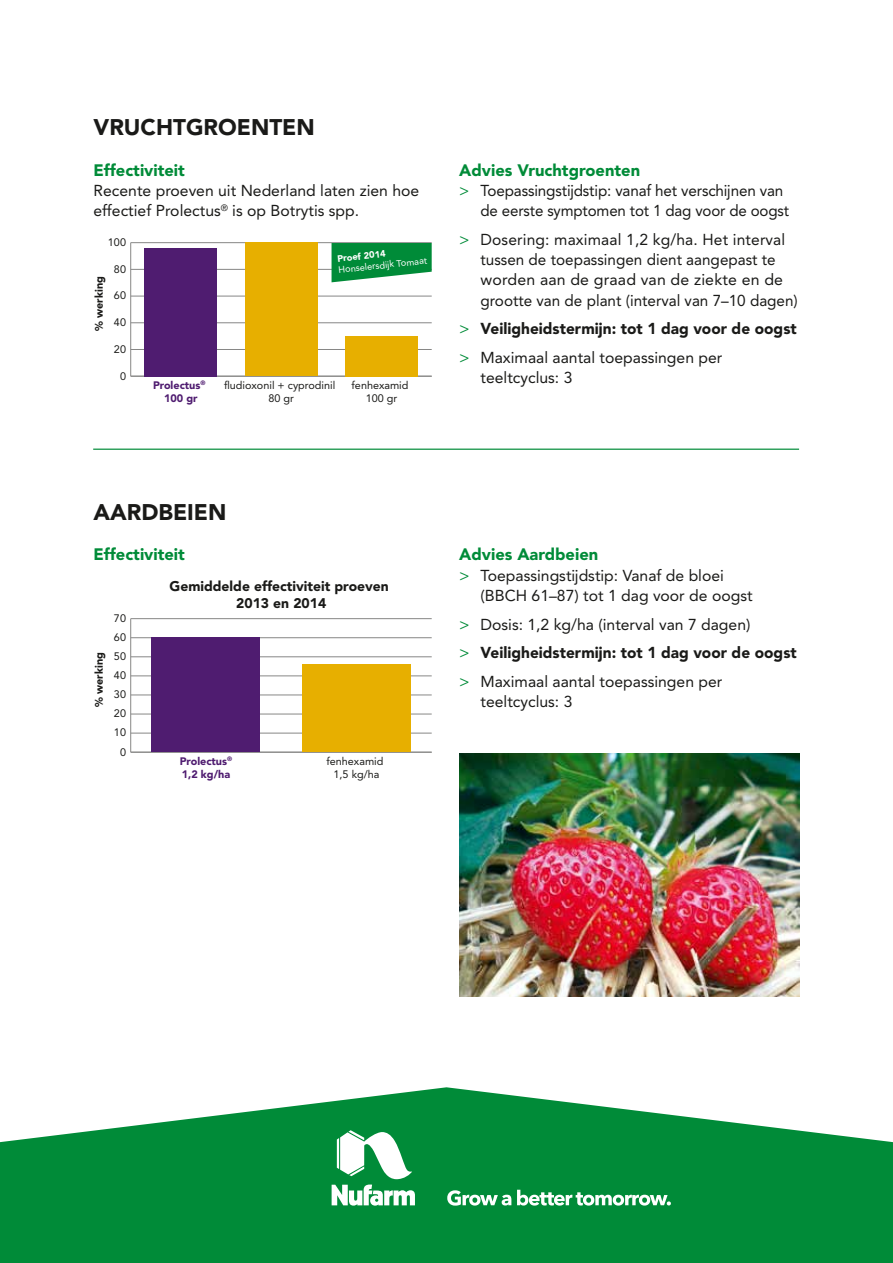
<style>
.page{position:relative;width:893px;height:1263px;background:#fff}
.page>*{position:absolute;margin:0;border:0;box-sizing:border-box;transform-origin:0 0}
.t1{font:900 22.5px "Avenir LT Pro";color:#1a1a18}
.t2{font:900 16.5px "Avenir LT Pro";color:#008b38}
.t3{font:15.75px/20.2px "Avenir LT Pro";color:#1a1a18}
.t4{font:900 15.75px/28.8px "Avenir LT Pro";color:#1a1a18}
.t5{font:900 13.95px/16.6px "Avenir";color:#1a1a18;text-align:center}
.t6{font:10.8px/13px "Avenir LT Pro";color:#1a1a18;text-align:center}
.t7{font:900 10.8px/13px "Avenir LT Pro";color:#4f1c70;text-align:center}
.t8{font:900 10.8px "Avenir LT Pro";color:#1a1a18}
.t9{font:9.3px "Avenir LT Pro";color:#fff}
.t10{font:900 9.3px "Avenir LT Pro";color:#fff}
.s1{color:#008b38}
.s2{font-weight:400;color:#008b38}
.s3{font-weight:400}
.s4{font-weight:900}
</style>
<div class="page">
<hr style="left:130px;top:243px;width:1px;height:133px;background:#878786">
<hr style="left:131px;top:376px;width:301px;height:1px;background:#878786">
<hr style="left:131px;top:349px;width:301px;height:1px;background:#878786">
<hr style="left:131px;top:322px;width:301px;height:1px;background:#878786">
<hr style="left:131px;top:296px;width:301px;height:1px;background:#878786">
<hr style="left:131px;top:269px;width:301px;height:1px;background:#878786">
<hr style="left:131px;top:242px;width:301px;height:1px;background:#878786">
<div style="left:145px;top:248px;width:72px;height:128px;background:#4f1c70"></div>
<div style="left:245px;top:243px;width:72px;height:133px;background:#e7af00"></div>
<div style="left:345px;top:336px;width:73px;height:40px;background:#e7af00"></div>
<svg style="left:332px;top:243px;width:100px;height:39px;background:#219a52"></svg>
<hr style="left:130px;top:619px;width:1px;height:133px;background:#878786">
<hr style="left:131px;top:752px;width:301px;height:1px;background:#878786">
<hr style="left:131px;top:733px;width:301px;height:1px;background:#878786">
<hr style="left:131px;top:714px;width:301px;height:1px;background:#878786">
<hr style="left:131px;top:694px;width:301px;height:1px;background:#878786">
<hr style="left:131px;top:675px;width:301px;height:1px;background:#878786">
<hr style="left:131px;top:656px;width:301px;height:1px;background:#878786">
<hr style="left:131px;top:637px;width:301px;height:1px;background:#878786">
<hr style="left:131px;top:618px;width:301px;height:1px;background:#878786">
<div style="left:152px;top:638px;width:108px;height:114px;background:#4f1c70"></div>
<div style="left:302px;top:664px;width:109px;height:88px;background:#e7af00"></div>
<hr style="left:93px;top:449px;width:706px;height:1px;background:#008b38">
<svg style="left:0;top:1087px;width:893px;height:169px;fill:#008b38"></svg>
<svg style="left:332px;top:1130px;width:83px;height:75px"></svg>
<svg style="left:447px;top:1190px;width:64px;height:15px"></svg>
<svg style="left:517px;top:1190px;width:154px;height:15px"></svg>
<div style="left:0;top:1256px;width:893px;height:7px;background:#008b38"></div>
<img style="left:459px;top:754px;width:340px;height:243px">
<h1 class="t1" style="left:94px;top:114px;width:223px">Vruchtgroenten</h1>
<p class="t2" style="left:94px;top:160px;width:93px">Effectiviteit</p>
<p class="t3" style="left:94px;top:180px;width:327px">Recente proeven uit Nederland laten zien hoe effectief Prolectus<sup>®</sup> is op Botrytis spp.</p>
<p class="t6" style="left:108px;top:236px;width:20px">100</p>
<p class="t8" style="left:93px;top:331px;width:56px;rotate:-90deg">% werking</p>
<p class="t6" style="left:114px;top:262px;width:14px">80</p>
<p class="t6" style="left:114px;top:289px;width:14px">60</p>
<p class="t6" style="left:114px;top:316px;width:14px">40</p>
<p class="t6" style="left:114px;top:342px;width:14px">20</p>
<p class="t6" style="left:120px;top:369px;width:8px">0</p>
<p class="t10" style="left:337px;top:253px;width:50px;rotate:-6deg">Proef 2014</p>
<p class="t9" style="left:338px;top:264px;width:92px;rotate:-6deg">Honselersdijk Tomaat</p>
<p class="t7" style="left:153px;top:379px;width:54px">Prolectus<sup>®<br></sup>100 gr</p>
<p class="t6" style="left:224px;top:379px;width:113px">fludioxonil + cyprodinil<br>80 gr</p>
<p class="t6" style="left:352px;top:379px;width:58px">fenhexamid<br>100 gr</p>
<p class="t2" style="left:459px;top:160px;width:182px">Advies Vruchtgroenten</p>
<p class="t3" style="left:480px;top:180px;width:310px;text-indent:-21px"><span class="s1">&gt;</span> Toepassingstijdstip: vanaf het verschijnen van de eerste symptomen tot 1 dag voor de oogst</p>
<p class="t3" style="left:480px;top:229px;width:319px;text-indent:-21px"><span class="s1">&gt;</span> Dosering: maximaal 1,2 kg/ha. Het interval tussen de toepassingen dient aangepast te worden aan de graad van de ziekte en de grootte van de plant (interval van 7–10 dagen)</p>
<p class="t4" style="left:459px;top:314px;width:339px"><span class="s2">&gt;</span> Veiligheidstermijn: tot 1 dag voor de oogst <span class="s2">&gt;</span> <span class="s3">Maximaal aantal toepassingen per</span></p>
<p class="t3" style="left:480px;top:368px;width:93px">teeltcyclus: 3</p>
<h1 class="t1" style="left:94px;top:498px;width:134px">Aardbeien</h1>
<p class="t2" style="left:94px;top:545px;width:93px">Effectiviteit</p>
<p class="t2" style="left:459px;top:545px;width:141px">Advies Aardbeien</p>
<p class="t3" style="left:480px;top:565px;width:274px;text-indent:-21px"><span class="s1">&gt;</span> Toepassingstijdstip: Vanaf de bloei (BBCH 61–87) tot 1 dag voor de oogst</p>
<p class="t3" style="left:459px;top:610px;width:339px;line-height:28.8px"><span class="s1">&gt;</span> Dosis: 1,2 kg/ha (interval van 7 dagen)<br><span class="s1">&gt;</span> <span class="s4">Veiligheidstermijn: tot 1 dag voor de oogst </span><span class="s1">&gt;</span> Maximaal aantal toepassingen per</p>
<p class="t3" style="left:480px;top:692px;width:93px">teeltcyclus: 3</p>
<p class="t5" style="left:170px;top:578px;width:221px">Gemiddelde effectiviteit proeven<br>2013 en 2014</p>
<p class="t6" style="left:114px;top:612px;width:14px">70</p>
<p class="t6" style="left:114px;top:631px;width:14px">60</p>
<p class="t6" style="left:114px;top:650px;width:14px">50</p>
<p class="t8" style="left:93px;top:707px;width:56px;rotate:-90deg">% werking</p>
<p class="t6" style="left:114px;top:669px;width:14px">40</p>
<p class="t6" style="left:114px;top:688px;width:14px">30</p>
<p class="t6" style="left:114px;top:707px;width:14px">20</p>
<p class="t6" style="left:114px;top:726px;width:14px">10</p>
<p class="t6" style="left:120px;top:745px;width:8px">0</p>
<p class="t7" style="left:180px;top:755px;width:54px;text-align:left">Prolectus<sup>®<br></sup>1,2 kg/ha</p>
<p class="t6" style="left:326px;top:755px;width:58px">fenhexamid<br>1,5 kg/ha</p>
</div>
